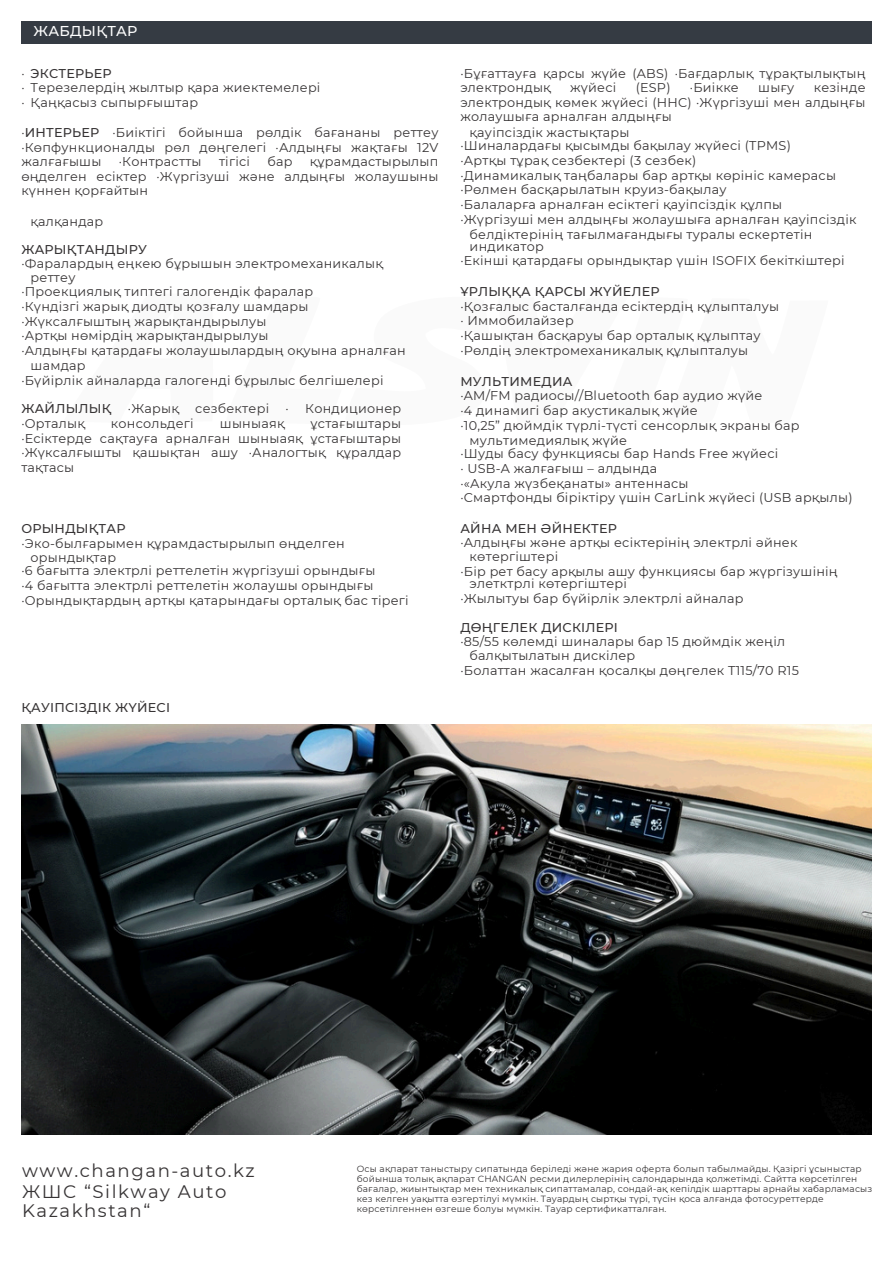
<style>
.page{position:relative;width:894px;height:1264px;background:#fff}
.page>*{position:absolute;margin:0;border:0;box-sizing:border-box;transform-origin:0 0}
.t1{font:18.15px/21.3px "Montserrat";letter-spacing:.085em;color:#373435}
.t2{font:500 14.25px "Montserrat";letter-spacing:.02em;color:#fefefe}
.t3{font:12.75px/14.7px "Montserrat";letter-spacing:.02em;color:#373435}
.t4{font:500 12.75px "Montserrat";letter-spacing:.02em;color:#373435}
.t5{font:9px/10.2px "Montserrat";letter-spacing:.02em;color:#373435}
.s1{font-weight:500}
</style>
<div class="page">
<div style="left:21px;top:21px;width:850px;height:23px;background:#353b43"></div>
<img style="left:21px;top:724px;width:850px;height:409px">
<h4 class="t2" style="left:33px;top:23px;width:105px">ЖАБДЫҚТАР</h4>
<h4 class="t3" style="left:31px;top:66px;width:291px"><span class="s1">ЭКСТЕРЬЕР<br></span>Терезелердің жылтыр қара жиектемелері<br>Қаңқасыз сыпырғыштар</h4>
<p class="t3" style="left:21px;top:66px;width:5px;text-align:justify">· · ·</p>
<p class="t3" style="left:21px;top:125px;width:418px;text-align:justify">·<span class="s1">ИНТЕРЬЕР</span> ·Биіктігі бойынша рөлдік бағананы реттеу ·Көпфункционалды рөл дөңгелегі ·Алдыңғы жақтағы 12V жалғағышы</p>
<p class="t3" style="left:119px;top:154px;width:84px">·Контрастты</p>
<p class="t3" style="left:219px;top:154px;width:32px">тігісі</p>
<p class="t3" style="left:267px;top:154px;width:27px">бар</p>
<p class="t3" style="left:21px;top:154px;width:418px;text-align:justify;text-indent:288px">құрамдастырылып өңделген есіктер ·Жүргізуші және алдыңғы жолаушыны күннен қорғайтын</p>
<h4 class="t3" style="left:31px;top:214px;width:74px">қалқандар</h4>
<h4 class="t3" style="left:21px;top:242px;width:363px"><span class="s1">ЖАРЫҚТАНДЫРУ<br></span>·Фаралардың еңкею бұрышын электромеханикалық</h4>
<h4 class="t3" style="left:31px;top:270px;width:46px">реттеу</h4>
<h4 class="t3" style="left:21px;top:284px;width:385px">·Проекциялық типтегі галогендік фаралар<br>·Күндізгі жарық диодты қозғалу шамдары ·Жүксалғыштың жарықтандырылуы<br>·Артқы нөмірдің жарықтандырылуы<br>·Алдыңғы қатардағы жолаушылардың оқуына арналған</h4>
<h4 class="t3" style="left:31px;top:358px;width:57px">шамдар</h4>
<h4 class="t3" style="left:21px;top:372px;width:363px">·Бүйірлік айналарда галогенді бұрылыс белгішелері</h4>
<h4 class="t4" style="left:21px;top:401px;width:92px">ЖАЙЛЫЛЫҚ</h4>
<h4 class="t3" style="left:128px;top:401px;width:52px">·Жарық</h4>
<h4 class="t3" style="left:195px;top:401px;width:75px">сезбектері</h4>
<h4 class="t3" style="left:285px;top:401px;width:117px">· Кондиционер</h4>
<h4 class="t3" style="left:21px;top:416px;width:65px">·Орталық</h4>
<h4 class="t3" style="left:111px;top:416px;width:84px">консольдегі</h4>
<h4 class="t3" style="left:220px;top:416px;width:66px">шыныаяқ</h4>
<h4 class="t3" style="left:21px;top:416px;width:381px;text-align:justify;text-indent:289px">ұстағыштары ·Есіктерде сақтауға арналған шыныаяқ ұстағыштары ·Жүксалғышты қашықтан ашу ·Аналогтық құралдар тақтасы</h4>
<h4 class="t3" style="left:21px;top:521px;width:325px"><span class="s1">ОРЫНДЫҚТАР<br></span>·Эко-былғарымен құрамдастырылып өңделген</h4>
<h4 class="t3" style="left:31px;top:550px;width:87px">орындықтар</h4>
<h4 class="t3" style="left:21px;top:563px;width:389px">·6 бағытта электрлі реттелетін жүргізуші орындығы<br>·4 бағытта электрлі реттелетін жолаушы орындығы ·Орындықтардың артқы қатарындағы орталық бас тірегі</h4>
<h4 class="t4" style="left:21px;top:699px;width:150px">ҚАУІПСІЗДІК ЖҮЙЕСІ</h4>
<h4 class="t3" style="left:460px;top:66px;width:406px">·Бұғаттауға қарсы жүйе (ABS) ·Бағдарлық тұрақтылықтың электрондық</h4>
<h4 class="t3" style="left:460px;top:80px;width:406px;text-align:justify;text-indent:353px">кезінде электрондық көмек жүйесі (HHC) ·Жүргізуші мен алдыңғы жолаушыға арналған алдыңғы</h4>
<h4 class="t3" style="left:469px;top:125px;width:161px">қауіпсіздік жастықтары</h4>
<h4 class="t3" style="left:460px;top:138px;width:397px">·Шиналардағы қысымды бақылау жүйесі (TPMS)<br>·Артқы тұрақ сезбектері (3 сезбек)<br>·Динамикалық таңбалары бар артқы көрініс камерасы ·Рөлмен басқарылатын круиз-бақылау<br>·Балаларға арналған есіктегі қауіпсіздік құлпы ·Жүргізуші мен алдыңғы жолаушыға арналған қауіпсіздік</h4>
<h4 class="t3" style="left:469px;top:229px;width:344px;line-height:11.2px">белдіктерінің тағылмағандығы туралы ескертетін индикатор</h4>
<h3 class="t3" style="left:460px;top:253px;width:385px">·Екінші қатардағы орындықтар үшін ISOFIX бекіткіштері</h3>
<h4 class="t3" style="left:570px;top:80px;width:48px">жүйесі</h4>
<h4 class="t3" style="left:635px;top:80px;width:36px">(ESP)</h4>
<h4 class="t3" style="left:689px;top:80px;width:50px">·Биікке</h4>
<h4 class="t3" style="left:758px;top:80px;width:38px">шығу</h4>
<h4 class="t3" style="left:460px;top:284px;width:320px"><span class="s1">ҰРЛЫҚҚА ҚАРСЫ ЖҮЙЕЛЕР<br></span>·Қозғалыс басталғанда есіктердің құлыпталуы · Иммобилайзер<br>·Қашықтан басқаруы бар орталық құлыптау ·Рөлдің электромеханикалық құлыпталуы</h4>
<h4 class="t3" style="left:460px;top:374px;width:340px"><span class="s1">МУЛЬТИМЕДИА<br></span>·AM/FM радиосы//Bluetooth бар аудио жүйе<br>·4 динамигі бар акустикалық жүйе<br>·10,25” дюймдік түрлі-түсті сенсорлық экраны бар</h4>
<h4 class="t3" style="left:469px;top:432px;width:159px">мультимедиялық жүйе</h4>
<h4 class="t3" style="left:460px;top:446px;width:393px">·Шуды басу функциясы бар Hands Free жүйесі<br>· USB-A жалғағыш – алдында<br>·«Акула жүзбеқанаты» антеннасы<br>·Смартфонды біріктіру үшін CarLink жүйесі (USB арқылы)</h4>
<h4 class="t3" style="left:460px;top:521px;width:338px"><span class="s1">АЙНА МЕН ӘЙНЕКТЕР<br></span>·Алдыңғы және артқы есіктерінің электрлі әйнек</h4>
<h4 class="t3" style="left:469px;top:549px;width:90px">көтергіштері</h4>
<h4 class="t3" style="left:460px;top:564px;width:379px">·Бір рет басу арқылы ашу функциясы бар жүргізушінің</h4>
<h4 class="t3" style="left:469px;top:576px;width:159px">элетктрлі көтергіштері</h4>
<h4 class="t3" style="left:460px;top:591px;width:285px">·Жылытуы бар бүйірлік электрлі айналар</h4>
<h4 class="t3" style="left:460px;top:619px;width:326px"><span class="s1">ДӨҢГЕЛЕК ДИСКІЛЕРІ<br></span>·85/55 көлемді шиналары бар 15 дюймдік жеңіл</h4>
<h4 class="t3" style="left:469px;top:648px;width:167px">балқытылатын дискілер</h4>
<h4 class="t3" style="left:460px;top:663px;width:340px">·Болаттан жасалған қосалқы дөңгелек T115/70 R15</h4>
<p class="t1" style="left:22px;top:1159px;width:234px">www.changan-auto.kz<br>ЖШС “Silkway Auto</p>
<p class="t1" style="left:22px;top:1199px;width:130px">Kazakhstan“</p>
<h1 class="t5" style="left:356px;top:1163px;width:517px">Осы ақпарат таныстыру сипатында беріледі және жария оферта болып табылмайды. Қазіргі ұсыныстар бойынша толық ақпарат CHANGAN ресми дилерлерінің салондарында қолжетімді. Сайтта көрсетілген бағалар, жиынтықтар мен техникалық сипаттамалар, сондай-ақ кепілдік шарттары арнайы хабарламасыз кез келген уақытта өзгертілуі мүмкін. Тауардың сыртқы түрі, түсін қоса алғанда фотосуреттерде көрсетілгеннен өзгеше болуы мүмкін. Тауар сертификатталған.</h1>
</div>
